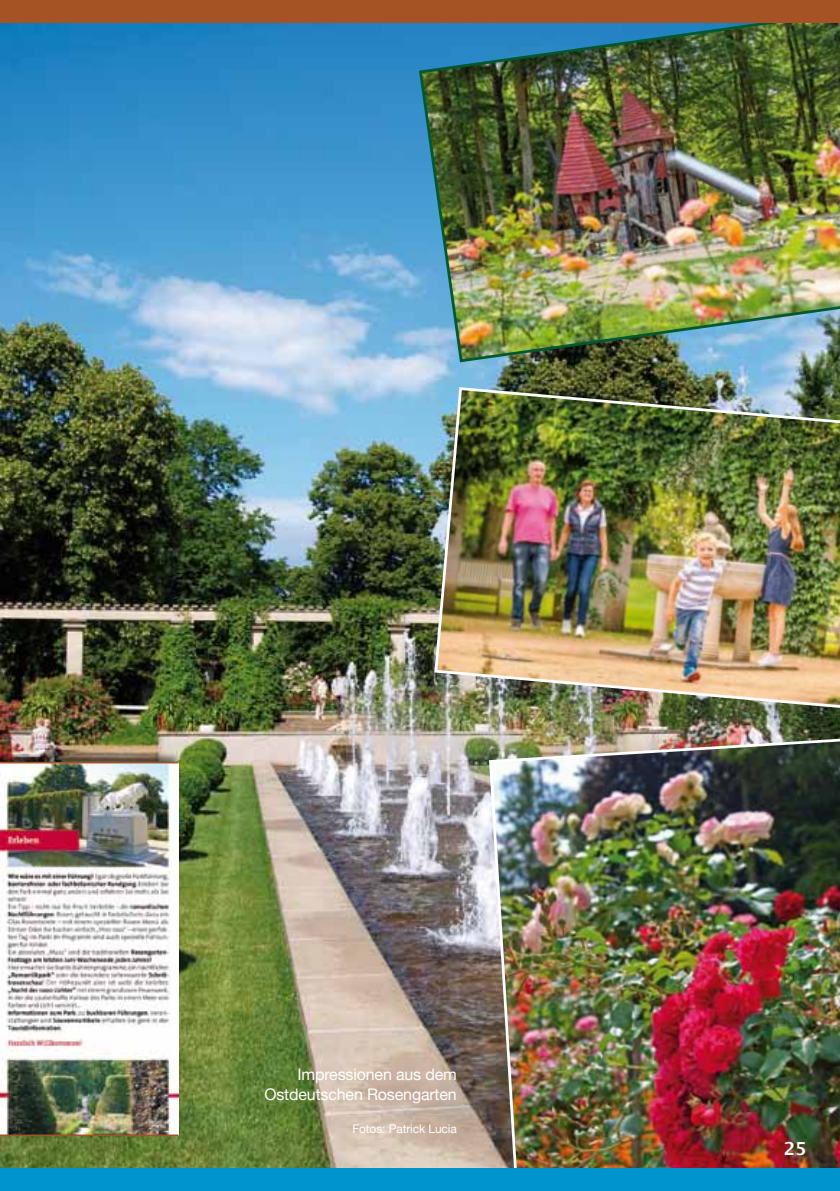
<style>
.page{position:relative;width:840px;height:1191px;background:#fff}
.page>*{position:absolute;margin:0;border:0;box-sizing:border-box;transform-origin:0 0}
.t1{font:600 18px "Lucida Sans";color:#fff}
.t2{font:16px/19.2px "Helvetica Neue";letter-spacing:-.01em;color:#fff;text-align:right}
.t3{font:12px "Helvetica Neue";letter-spacing:-.01em;color:#fff}
</style>
<div class="page">
<img style="left:0;top:23px;width:839px;height:1145px">
<div style="left:0;top:751px;width:181px;height:386px;background:#000;opacity:.52"></div>
<img style="left:0;top:762px;width:179px;height:374px">
<img style="left:417px;top:23px;width:422px;height:341px">
<img style="left:432px;top:386px;width:407px;height:325px">
<img style="left:487px;top:737px;width:352px;height:431px">
<div style="left:0;top:1168px;width:839px;height:23px;background:#0094cf"></div>
<div style="left:0;top:0;width:839px;height:23px;background:#a55225"></div>
<p class="t2" style="left:264px;top:1066px;width:194px">Impressionen aus dem<br>Ostdeutschen Rosengarten</p>
<p class="t3" style="left:352px;top:1120px;width:106px">Fotos: Patrick Lucia</p>
<p class="t1" style="left:783px;top:1138px;width:25px">25</p>
</div>
